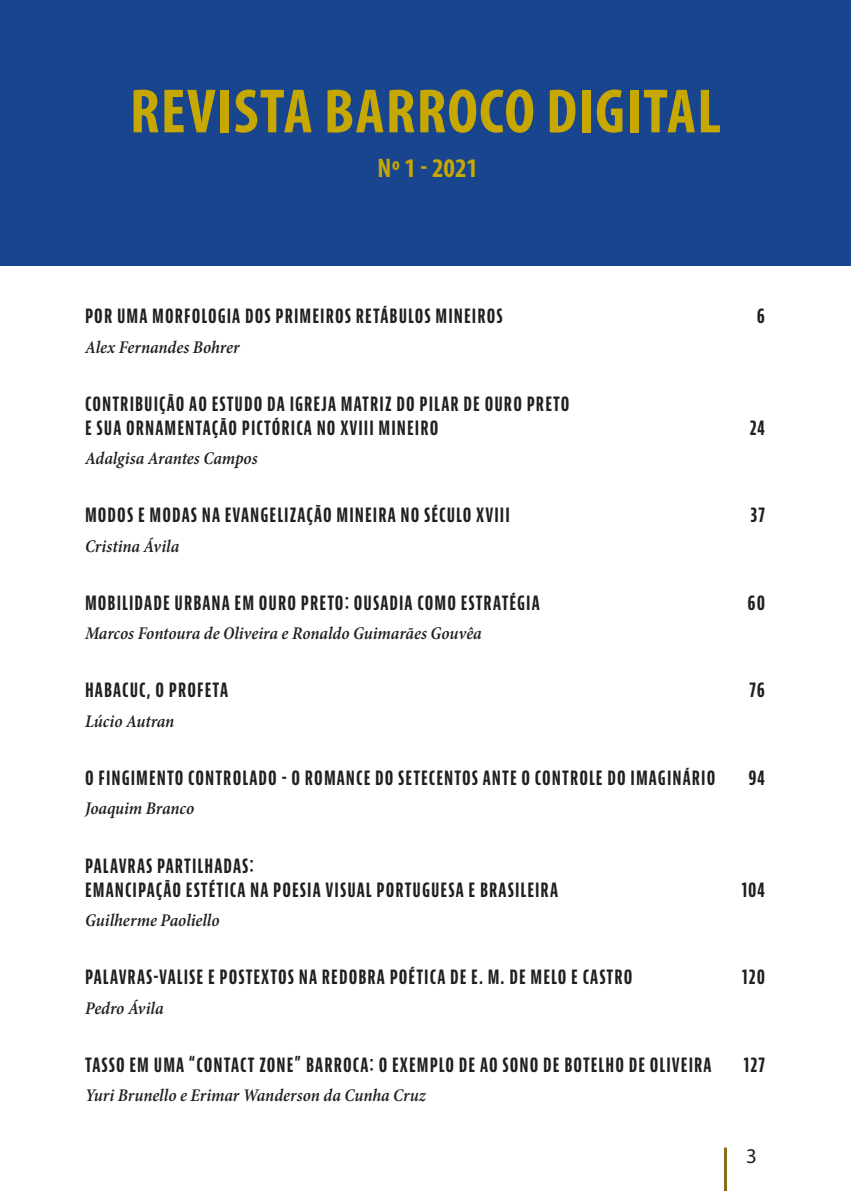
<style>
.page{position:relative;width:851px;height:1191px;background:#fff}
.page>*{position:absolute;margin:0;border:0;box-sizing:border-box;transform-origin:0 0}
.titulo{font:700 condensed 63px "Myriad Pro";letter-spacing:.02em;color:#c6a800}
.titulo-2{font:700 condensed 27px "Myriad Pro";color:#c6a800}
.sum-titulo{font:700 extra-condensed 21px/24px "Bernino Sans";letter-spacing:.05em;color:#231f20}
.t1{font:21px "Myriad Pro";color:#231f20}
.sum-autor{font:italic 600 condensed 18px "Minion Pro";letter-spacing:-.005em;color:#231f20}
</style>
<div class="page">
<hr style="left:723px;top:1147px;width:3px;height:44px;background:#8a6c1b">
<div style="left:0;top:0;width:850px;height:266px;background:#18458e"></div>
<p class="titulo" style="left:130px;top:72px;width:592px">REVISTA BARROCO DIGITAL</p>
<p class="titulo-2" style="left:377px;top:151px;width:102px">Nº 1 - 2021</p>
<p class="sum-titulo" style="left:85px;top:304px;width:419px">POR UMA MORFOLOGIA DOS PRIMEIROS RETÁBULOS MINEIROS</p>
<p class="sum-titulo" style="left:756px;top:304px;width:10px">6</p>
<p class="sum-autor" style="left:85px;top:335px;width:156px">Alex Fernandes Bohrer</p>
<p class="sum-titulo" style="left:85px;top:392px;width:485px">CONTRIBUIÇÃO AO ESTUDO DA IGREJA MATRIZ DO PILAR DE OURO PRETO<br>E SUA ORNAMENTAÇÃO PICTÓRICA NO XVIII MINEIRO</p>
<p class="sum-titulo" style="left:749px;top:416px;width:17px">24</p>
<p class="sum-autor" style="left:85px;top:446px;width:174px">Adalgisa Arantes Campos</p>
<p class="sum-titulo" style="left:85px;top:503px;width:426px">MODOS E MODAS NA EVANGELIZAÇÃO MINEIRA NO SÉCULO XVIII</p>
<p class="sum-titulo" style="left:750px;top:503px;width:16px">37</p>
<p class="sum-autor" style="left:85px;top:534px;width:96px">Cristina Ávila</p>
<p class="sum-titulo" style="left:85px;top:591px;width:456px">MOBILIDADE URBANA EM OURO PRETO: OUSADIA COMO ESTRATÉGIA</p>
<p class="sum-titulo" style="left:747px;top:591px;width:19px">60</p>
<p class="sum-autor" style="left:85px;top:621px;width:398px">Marcos Fontoura de Oliveira e Ronaldo Guimarães Gouvêa</p>
<p class="sum-titulo" style="left:85px;top:678px;width:144px">HABACUC, O PROFETA</p>
<p class="sum-titulo" style="left:749px;top:678px;width:17px">76</p>
<p class="sum-autor" style="left:85px;top:709px;width:91px">Lúcio Autran</p>
<p class="sum-titulo" style="left:85px;top:766px;width:631px">O FINGIMENTO CONTROLADO - O ROMANCE DO SETECENTOS ANTE O CONTROLE DO IMAGINÁRIO</p>
<p class="sum-titulo" style="left:748px;top:766px;width:18px">94</p>
<p class="sum-autor" style="left:85px;top:796px;width:111px">Joaquim Branco</p>
<p class="sum-titulo" style="left:85px;top:853px;width:474px">PALAVRAS PARTILHADAS:<br>EMANCIPAÇÃO ESTÉTICA NA POESIA VISUAL PORTUGUESA E BRASILEIRA</p>
<p class="sum-titulo" style="left:741px;top:877px;width:25px">104</p>
<p class="sum-autor" style="left:85px;top:908px;width:136px">Guilherme Paoliello</p>
<p class="sum-titulo" style="left:85px;top:965px;width:549px">PALAVRAS-VALISE E POSTEXTOS NA REDOBRA POÉTICA DE E. M. DE MELO E CASTRO</p>
<p class="sum-titulo" style="left:742px;top:965px;width:24px">120</p>
<p class="sum-autor" style="left:85px;top:995px;width:80px">Pedro Ávila</p>
<p class="sum-titulo" style="left:85px;top:1052px;width:628px">TASSO EM UMA “CONTACT ZONE” BARROCA: O EXEMPLO DE AO SONO DE BOTELHO DE OLIVEIRA</p>
<p class="sum-titulo" style="left:743px;top:1052px;width:23px">127</p>
<p class="sum-autor" style="left:85px;top:1083px;width:342px">Yuri Brunello e Erimar Wanderson da Cunha Cruz</p>
<p class="t1" style="left:746px;top:1143px;width:12px">3</p>
</div>
